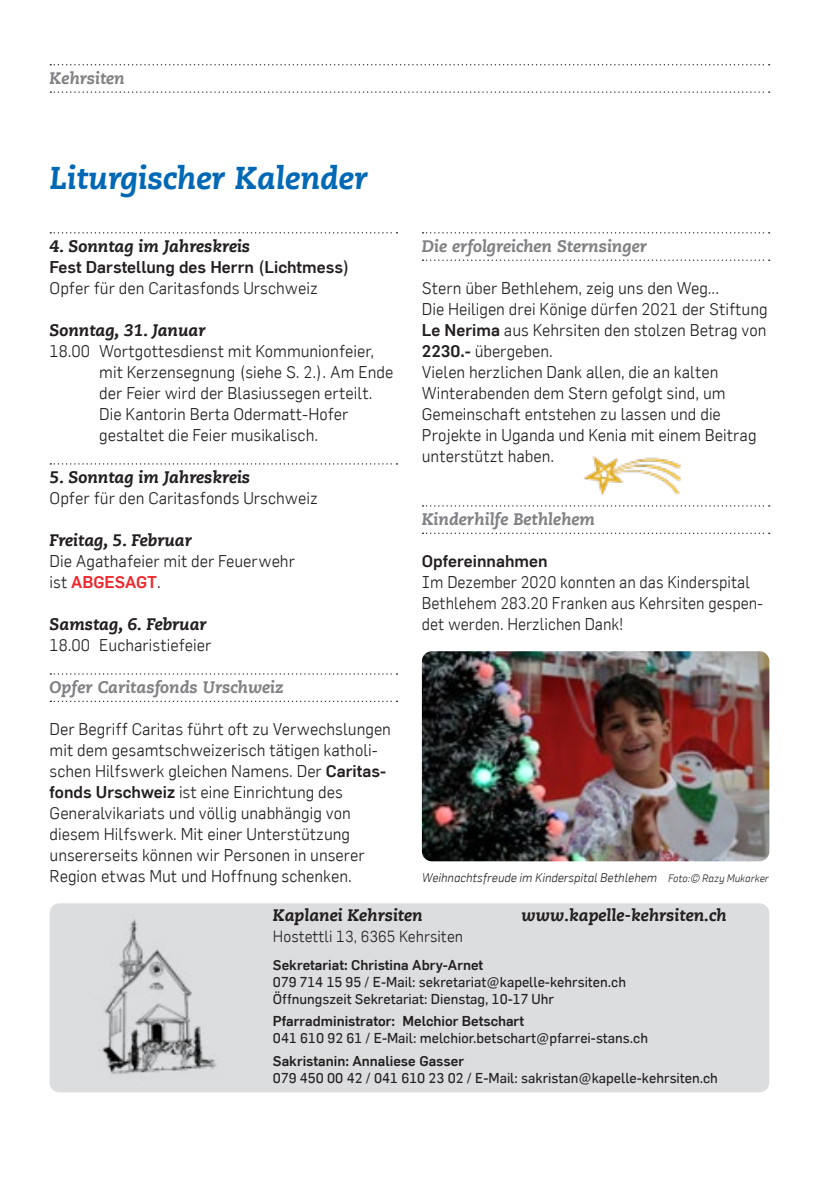
<style>
.page{position:relative;width:819px;height:1191px;background:#fff}
.page>*{position:absolute;margin:0;border:0;box-sizing:border-box;transform-origin:0 0}
.t1{font:italic 800 31.5px "Caecilia LT";color:#0168b5}
.t2{font:300 16.62px/21px "Flama";color:#231f20}
.t3{font:italic 800 16.62px "Caecilia LT";color:#231f20}
.t4{font:italic 800 16.62px "Caecilia LT";color:#808285}
.t5{font:500 16.62px "Flama";color:#231f20}
.t6{font:300 15.75px "Flama";color:#231f20}
.t7{font:14px/17.2px "Flama Basic";color:#231f20}
.t8{font:500 14px "Flama";color:#231f20}
.t9{font:italic 300 12.25px "Flama";color:#231f20}
.s1{font-weight:500;color:#ee262c}
.s2{font-weight:500}
.s3{font-size:10.5px}
</style>
<div class="page">
<svg style="left:50px;top:64px;width:719px;height:1px"></svg>
<svg style="left:50px;top:91px;width:719px;height:2px"></svg>
<svg style="left:50px;top:232px;width:347px;height:1px"></svg>
<svg style="left:50px;top:463px;width:347px;height:1px"></svg>
<svg style="left:50px;top:673px;width:347px;height:1px"></svg>
<svg style="left:50px;top:700px;width:347px;height:2px"></svg>
<svg style="left:422px;top:232px;width:347px;height:1px"></svg>
<svg style="left:422px;top:259px;width:347px;height:2px"></svg>
<div style="left:50px;top:903px;width:719px;height:189px;background:#dcdddf;border-radius:10px"></div>
<img style="left:99px;top:919px;width:118px;height:155px">
<img style="left:422px;top:651px;width:347px;height:210px">
<svg style="left:422px;top:505px;width:347px;height:1px"></svg>
<svg style="left:422px;top:532px;width:347px;height:2px"></svg>
<img style="left:584px;top:456px;width:96px;height:39px">
<p class="t4" style="left:50px;top:68px;width:77px">Kehrsiten</p>
<h1 class="t1" style="left:50px;top:159px;width:320px">Liturgischer Kalender</h1>
<p class="t3" style="left:50px;top:236px;width:202px">4. Sonntag im Jahreskreis</p>
<p class="t5" style="left:50px;top:257px;width:301px">Fest Darstellung des Herrn (Lichtmess)</p>
<p class="t2" style="left:50px;top:277px;width:270px">Opfer für den Caritasfonds Urschweiz</p>
<p class="t3" style="left:50px;top:320px;width:158px">Sonntag, 31. Januar</p>
<p class="t2" style="left:99px;top:340px;width:295px;text-indent:-50px">18.00 Wortgottesdienst mit Kommunionfeier, mit Kerzensegnung (siehe S. 2.). Am Ende der Feier wird der Blasiussegen erteilt.<br>Die Kantorin Berta Odermatt-Hofer gestaltet die Feier musikalisch.</p>
<p class="t3" style="left:50px;top:467px;width:202px">5. Sonntag im Jahreskreis</p>
<p class="t2" style="left:50px;top:487px;width:270px">Opfer für den Caritasfonds Urschweiz</p>
<p class="t3" style="left:50px;top:530px;width:144px">Freitag, 5. Februar</p>
<p class="t2" style="left:50px;top:550px;width:247px">Die Agathafeier mit der Feuerwehr ist <span class="s1">ABGESAGT</span>.</p>
<p class="t3" style="left:50px;top:614px;width:159px">Samstag, 6. Februar</p>
<p class="t2" style="left:50px;top:634px;width:163px">18.00 Eucharistiefeier</p>
<p class="t4" style="left:50px;top:677px;width:236px">Opfer Caritasfonds Urschweiz</p>
<p class="t2" style="left:50px;top:718px;width:343px">Der Begriff Caritas führt oft zu Verwechslungen mit dem gesamtschweizerisch tätigen katholi&shy;schen Hilfswerk gleichen Namens. Der <span class="s2">Caritas&shy;fonds Urschweiz</span> ist eine Einrichtung des Generalvikariats und völlig unabhängig von diesem Hilfswerk. Mit einer Unterstützung unsererseits können wir Personen in unserer Region etwas Mut und Hoffnung schenken.</p>
<p class="t4" style="left:422px;top:236px;width:227px">Die erfolgreichen Sternsinger</p>
<p class="t2" style="left:422px;top:277px;width:347px">Stern über Bethlehem, zeig uns den Weg...<br>Die Heiligen drei Könige dürfen 2021 der Stiftung <span class="s2">Le Nerima</span> aus Kehrsiten den stolzen Betrag von <span class="s2">2230.-</span> übergeben.<br>Vielen herzlichen Dank allen, die an kalten Winterabenden dem Stern gefolgt sind, um Gemeinschaft entstehen zu lassen und die Projekte in Uganda und Kenia mit einem Beitrag unterstützt haben.</p>
<p class="t4" style="left:422px;top:509px;width:174px">Kinderhilfe Bethlehem</p>
<p class="t5" style="left:422px;top:551px;width:127px">Opfereinnahmen</p>
<p class="t2" style="left:422px;top:571px;width:342px">Im Dezember 2020 konnten an das Kinderspital<br>Bethlehem 283.20 Franken aus Kehrsiten gespen&shy;det werden. Herzlichen Dank!</p>
<p class="t9" style="left:422px;top:870px;width:348px">Weihnachtsfreude im Kinderspital Bethlehem <span class="s3">Foto:© Razy Mukarker</span></p>
<p class="t3" style="left:273px;top:905px;width:151px">Kaplanei Kehrsiten</p>
<p class="t3" style="left:521px;top:905px;width:207px">www.kapelle-kehrsiten.ch</p>
<p class="t6" style="left:273px;top:927px;width:192px">Hostettli 13, 6365 Kehrsiten</p>
<p class="t8" style="left:273px;top:956px;width:212px">Sekretariat: Christina Abry-Arnet</p>
<p class="t7" style="left:273px;top:972px;width:354px">079 714 15 95 / E-Mail: sekretariat@kapelle-kehrsiten.ch<br>Öffnungszeit Sekretariat: Dienstag, 10-17 Uhr</p>
<p class="t8" style="left:273px;top:1012px;width:253px">Pfarradministrator: Melchior Betschart</p>
<p class="t7" style="left:273px;top:1029px;width:376px">041 610 92 61 / E-Mail: melchior.betschart@pfarrei-stans.ch</p>
<p class="t8" style="left:273px;top:1052px;width:193px">Sakristanin: Annaliese Gasser</p>
<p class="t7" style="left:273px;top:1068px;width:446px">079 450 00 42 / 041 610 23 02 / E-Mail: sakristan@kapelle-kehrsiten.ch</p>
</div>
